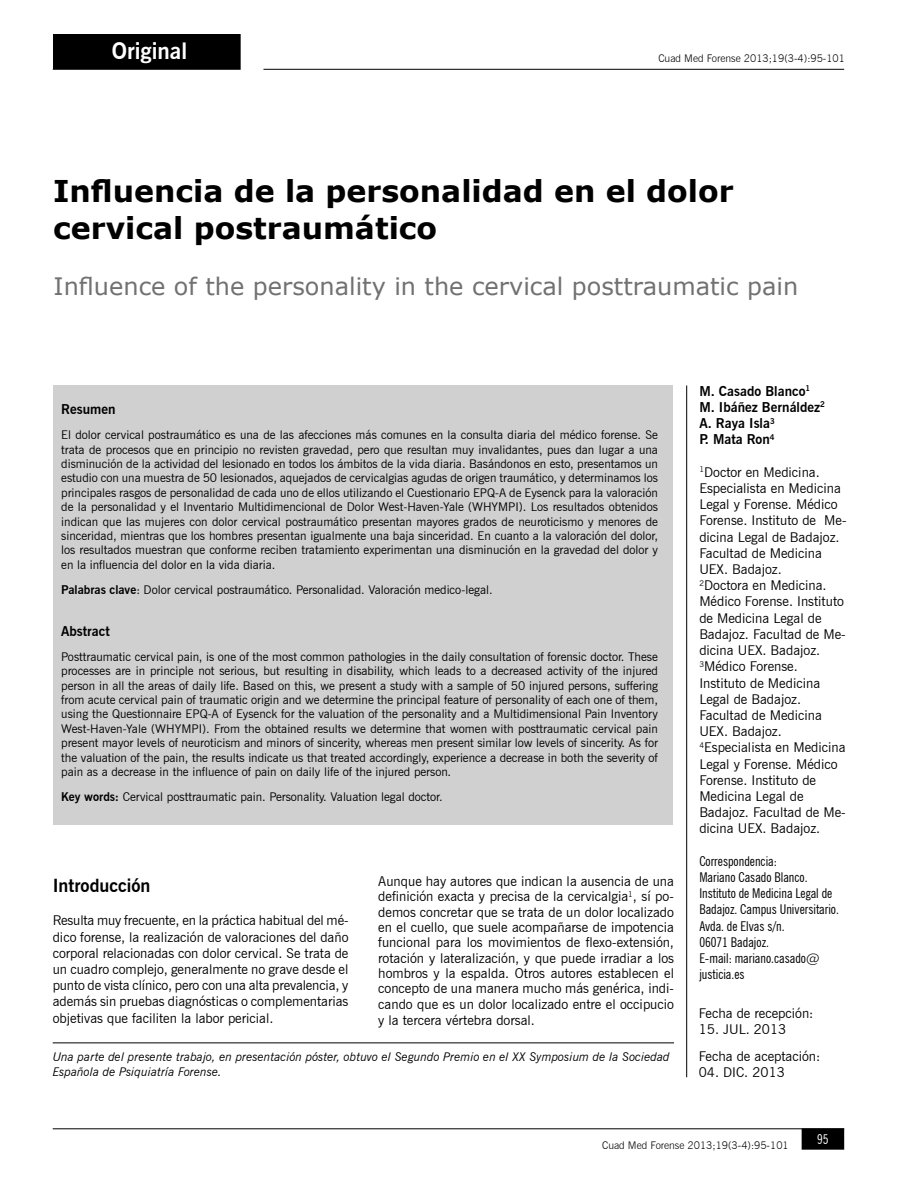
<style>
.page{position:relative;width:897px;height:1193px;background:#fff}
.page>*{position:absolute;margin:0;border:0;box-sizing:border-box;transform-origin:0 0}
.t1{font:700 30px/36px "Verdana";color:#000}
.t2{font:24px "Verdana";color:#717171}
.t3{font:700 22.5px "News Gothic BT";color:#fff}
.t4{font:700 18px "News Gothic BT";color:#000}
.t5{font:13.5px/16.2px "News Gothic BT";color:#000}
.t6{font:condensed 13.5px/16.2px "News Gothic BT";color:#000}
.t7{font:700 13.5px/16.2px "News Gothic BT";color:#000}
.t8{font:condensed 13.5px "News Gothic BT";color:#fff}
.t9{font:12px/14.4px "News Gothic BT";color:#000;text-align:justify}
.t10{font:italic 12px/14.4px "News Gothic BT";color:#000}
.t11{font:300 10.5px "News Gothic BT";color:#000}
.s1{font-weight:700}
</style>
<div class="page">
<hr style="left:53px;top:69px;width:791px;height:1px;background:#000">
<div style="left:802px;top:1128px;width:41px;height:20px;background:#000"></div>
<div style="left:801px;top:1128px;width:43px;height:21px;border:2px solid #000"></div>
<hr style="left:53px;top:1128px;width:791px;height:1px;background:#000">
<div style="left:53px;top:385px;width:620px;height:440px;background:#d0d0d0"></div>
<div style="left:53px;top:35px;width:198px;height:34px;background:#000"></div>
<div style="left:241px;top:29px;width:22px;height:43px;background:#fff"></div>
<div style="left:240px;top:28px;width:23px;height:45px;border:2px solid #fff"></div>
<hr style="left:686px;top:385px;width:1px;height:692px;background:#000">
<div style="left:251px;top:19px;width:594px;height:47px;background:#fff"></div>
<hr style="left:53px;top:1042px;width:620px;height:1px;background:#000">
<h3 class="t3" style="left:112px;top:37px;width:77px">Original</h3>
<p class="t11" style="left:658px;top:52px;width:188px">Cuad Med Forense 2013;19(3-4):95-101</p>
<p class="t11" style="left:566px;top:52px;width:279px">Influencia de la personalidad en el dolor cervical postraumático</p>
<h1 class="t1" style="left:53px;top:172px;width:681px">Influencia de la personalidad en el dolor cervical postraumático</h1>
<h2 class="t2" style="left:54px;top:270px;width:746px">Influence of the personality in the cervical posttraumatic pain</h2>
<p class="t7" style="left:61px;top:401px;width:56px">Resumen</p>
<p class="t9" style="left:61px;top:427px;width:598px">El dolor cervical postraumático es una de las afecciones más comunes en la consulta diaria del médico forense. Se trata de procesos que en principio no revisten gravedad, pero que resultan muy invalidantes, pues dan lugar a una disminución de la actividad del lesionado en todos los ámbitos de la vida diaria. Basándonos en esto, presentamos un estudio con una muestra de 50 lesionados, aquejados de cervicalgias agudas de origen traumático, y determinamos los principales rasgos de personalidad de cada uno de ellos utilizando el Cuestionario EPQ-A de Eysenck para la valoración de la personalidad y el Inventario Multidimencional de Dolor West-Haven-Yale (WHYMPI). Los resultados obtenidos indican que las mujeres con dolor cervical postraumático presentan mayores grados de neuroticismo y menores de sinceridad, mientras que los hombres presentan igualmente una baja sinceridad. En cuanto a la valoración del dolor, los resultados muestran que conforme reciben tratamiento experimentan una disminución en la gravedad del dolor y en la influencia del dolor en la vida diaria.</p>
<p class="t9" style="left:61px;top:582px;width:433px"><span class="s1">Palabras clave</span>: Dolor cervical postraumático. Personalidad. Valoración medico-legal.</p>
<p class="t7" style="left:61px;top:622px;width:50px">Abstract</p>
<p class="t9" style="left:61px;top:649px;width:598px">Posttraumatic cervical pain, is one of the most common pathologies in the daily consultation of forensic doctor. These processes are in principle not serious, but resulting in disability, which leads to a decreased activity of the injured person in all the areas of daily life. Based on this, we present a study with a sample of 50 injured persons, suffering from acute cervical pain of traumatic origin and we determine the principal feature of personality of each one of them, using the Questionnaire EPQ-A of Eysenck for the valuation of the personality and a Multidimensional Pain Inventory West-Haven-Yale (WHYMPI). From the obtained results we determine that women with posttraumatic cervical pain present mayor levels of neuroticism and minors of sincerity, whereas men present similar low levels of sincerity. As for the valuation of the pain, the results indicate us that treated accordingly, experience a decrease in both the severity of pain as a decrease in the influence of pain on daily life of the injured person.</p>
<p class="t9" style="left:61px;top:789px;width:383px"><span class="s1">Key words:</span> Cervical posttraumatic pain. Personality. Valuation legal doctor.</p>
<h3 class="t4" style="left:53px;top:874px;width:99px">Introducción</h3>
<p class="t5" style="left:53px;top:912px;width:297px;text-align:justify">Resulta muy frecuente, en la práctica habitual del mé&shy;dico forense, la realización de valoraciones del daño corporal relacionadas con dolor cervical. Se trata de un cuadro complejo, generalmente no grave desde el punto de vista clínico, pero con una alta prevalencia, y además sin pruebas diagnósticas o complementarias objetivas que faciliten la labor pericial.</p>
<p class="t5" style="left:378px;top:873px;width:297px;line-height:15.5px;text-align:justify">Aunque hay autores que indican la ausencia de una definición exacta y precisa de la cervicalgia<sup>1</sup>, sí po&shy;demos concretar que se trata de un dolor localizado en el cuello, que suele acompañarse de impotencia funcional para los movimientos de flexo-extensión, rotación y lateralización, y que puede irradiar a los hombros y la espalda. Otros autores establecen el concepto de una manera mucho más genérica, indi&shy;cando que es un dolor localizado entre el occipucio y la tercera vértebra dorsal.</p>
<p class="t10" style="left:53px;top:1049px;width:618px">Una parte del presente trabajo, en presentación póster, obtuvo el Segundo Premio en el XX Symposium de la Sociedad<br>Española de Psiquiatría Forense.</p>
<p class="t7" style="left:699px;top:382px;width:127px">M. Casado Blanco<sup>1<br></sup>M. Ibáñez Bernáldez<sup>2<br></sup>A. Raya Isla<sup>3<br></sup>P. Mata Ron<sup>4</sup></p>
<p class="t5" style="left:699px;top:463px;width:149px"><sup>1</sup>Doctor en Medicina.<br>Especialista en Medicina<br>Legal y Forense. Médico<br>Forense. Instituto de Me&shy;dicina Legal de Badajoz.<br>Facultad de Medicina<br>UEX. Badajoz.<br><sup>2</sup>Doctora en Medicina.<br>Médico Forense. Instituto de Medicina Legal de<br>Badajoz. Facultad de Me&shy;dicina UEX. Badajoz.<br><sup>3</sup>Médico Forense.<br>Instituto de Medicina<br>Legal de Badajoz.<br>Facultad de Medicina<br>UEX. Badajoz.<br><sup>4</sup>Especialista en Medicina<br>Legal y Forense. Médico<br>Forense. Instituto de<br>Medicina Legal de<br>Badajoz. Facultad de Me&shy;dicina UEX. Badajoz.</p>
<p class="t6" style="left:699px;top:852px;width:141px">Correspondencia:<br>Mariano Casado Blanco.<br>Instituto de Medicina Legal de<br>Badajoz. Campus Universitario.<br>Avda. de Elvas s/n.<br>06071 Badajoz.<br>E-mail: mariano.casado@ justicia.es</p>
<p class="t5" style="left:698px;top:1004px;width:116px">Fecha de recepción:</p>
<p class="t5" style="left:698px;top:1015px;width:123px;line-height:26.8px">15. JUL. 2013<br>Fecha de aceptación:</p>
<p class="t5" style="left:698px;top:1064px;width:88px">04. DIC. 2013</p>
<p class="t11" style="left:602px;top:1138px;width:188px">Cuad Med Forense 2013;19(3-4):95-101</p>
<p class="t8" style="left:817px;top:1130px;width:13px">95</p>
</div>
